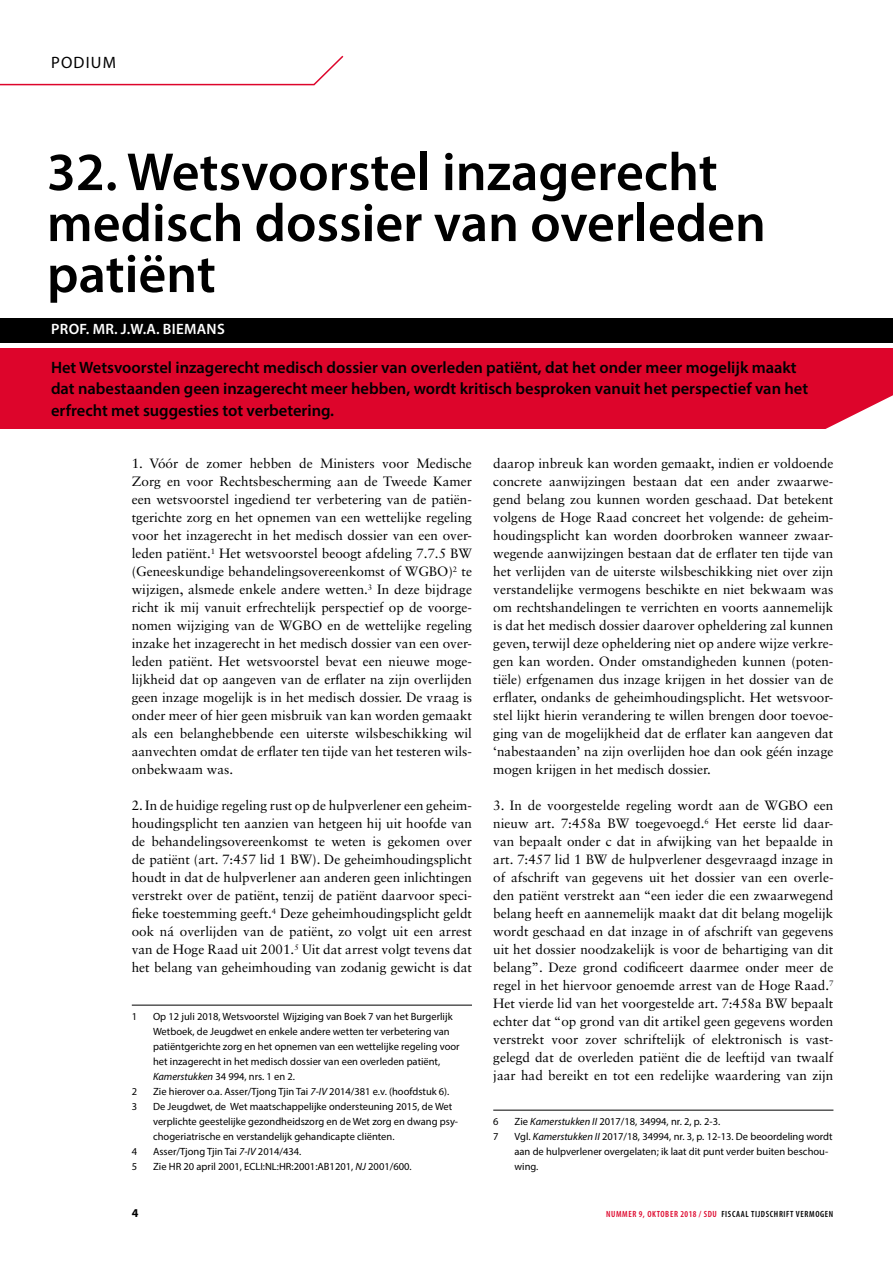
<style>
.page{position:relative;width:893px;height:1263px;background:#fff}
.page>*{position:absolute;margin:0;border:0;box-sizing:border-box;transform-origin:0 0}
.t1{font:600 54px/51px "Myriad Pro";color:#000}
.t2{font:600 16.5px/21px "Myriad Pro";color:#000}
.t3{font:16.5px "Myriad Pro";color:#000}
.t4{font:600 15px "Myriad Pro";letter-spacing:.02em;color:#fff}
.t5{font:13.5px/18px "Sabon LT Std";color:#000;text-align:justify}
.t6{font:700 12px "Myriad Pro";color:#000}
.t7{font:10.5px/15px "Myriad Pro";color:#000}
.t8{font:600 condensed 9px "Myriad Pro";letter-spacing:.07em;color:#000}
.t9{font:600 condensed 9px "Myriad Pro";color:#dd052b}
.s1{font-style:italic}
.s2{color:#dd052b}
</style>
<div class="page">
<div style="left:0;top:318px;width:893px;height:24px;background:#000"></div>
<svg style="left:0;top:55px;width:344px;height:31px"></svg>
<hr style="left:132px;top:1005px;width:340px;height:1px;background:#000">
<hr style="left:493px;top:1110px;width:340px;height:1px;background:#000">
<div style="left:0;top:348px;width:893px;height:80px;background:#dd052b"></div>
<svg style="left:816px;top:428px;width:77px;height:1px"></svg>
<p class="t3" style="left:51px;top:53px;width:21px">Podiu</p>
<p class="t3" style="left:103px;top:53px;width:15px">m</p>
<h1 class="t1" style="left:47px;top:145px;width:720px">32. Wetsvoorstel inzagerecht medisch dossier van overleden patiënt</h1>
<p class="t4" style="left:51px;top:320px;width:175px">PROF. MR. J.W.A. BIEMANS</p>
<p class="t2" style="left:51px;top:357px;width:759px">Het Wetsvoorstel inzagerecht medisch dossier van overleden patiënt, dat het onder meer mogelijk maakt dat nabestaanden geen inzagerecht meer hebben, wordt kritisch besproken vanuit het perspectief van het erfrecht met suggesties tot verbetering.</p>
<p class="t5" style="left:132px;top:454px;width:342px">1. Vóór de zomer hebben de Ministers voor Medische Zorg en voor Rechtsbescherming aan de Tweede Kamer een wetsvoorstel ingediend ter verbetering van de patiën&shy;tgerichte zorg en het opnemen van een wettelijke regeling voor het inzagerecht in het medisch dossier van een over&shy;leden patiënt.<sup>1</sup> Het wetsvoorstel beoogt afdeling 7.7.5 BW (Geneeskundige behandelingsovereenkomst of WGBO)<sup>2</sup> te wijzigen, alsmede enkele andere wetten.<sup>3</sup> In deze bijdrage richt ik mij vanuit erfrechtelijk perspectief op de voorge&shy;nomen wijziging van de WGBO en de wettelijke regeling inzake het inzagerecht in het medisch dossier van een over&shy;leden patiënt. Het wetsvoorstel bevat een nieuwe moge&shy;lijkheid dat op aangeven van de erflater na zijn overlijden geen inzage mogelijk is in het medisch dossier. De vraag is onder meer of hier geen misbruik van kan worden gemaakt als een belanghebbende een uiterste wilsbeschikking wil aanvechten omdat de erflater ten tijde van het testeren wils&shy;onbekwaam was.</p>
<p class="t5" style="left:132px;top:796px;width:342px">2. In de huidige regeling rust op de hulpverlener een geheim&shy;houdingsplicht ten aanzien van hetgeen hij uit hoofde van de behandelingsovereenkomst te weten is gekomen over de patiënt (art. 7:457 lid 1 BW). De geheimhoudingsplicht houdt in dat de hulpverlener aan anderen geen inlichtingen verstrekt over de patiënt, tenzij de patiënt daarvoor speci&shy;fieke toestemming geeft.<sup>4</sup> Deze geheimhoudingsplicht geldt ook ná overlijden van de patiënt, zo volgt uit een arrest van de Hoge Raad uit 2001.<sup>5</sup> Uit dat arrest volgt tevens dat het belang van geheimhouding van zodanig gewicht is dat</p>
<p class="t7" style="left:132px;top:1009px;width:7px">1</p>
<p class="t7" style="left:153px;top:1009px;width:308px">Op 12 juli 2018, Wetsvoorstel Wijziging van Boek 7 van het Burgerlijk Wetboek, de Jeugdwet en enkele andere wetten ter verbetering van patiëntgerichte zorg en het opnemen van een wettelijke regeling voor het inzagerecht in het medisch dossier van een overleden patiënt, <span class="s1">Kamerstukken</span> 34 994, nrs. 1 en 2.</p>
<p class="t7" style="left:132px;top:1084px;width:7px">2</p>
<p class="t7" style="left:153px;top:1084px;width:298px">Zie hierover o.a. Asser/Tjong Tjin Tai <span class="s1">7-IV</span> 2014/381 e.v. (hoofdstuk 6).</p>
<p class="t7" style="left:132px;top:1099px;width:7px">3</p>
<p class="t7" style="left:153px;top:1099px;width:307px">De Jeugdwet, de Wet maatschappelijke ondersteuning 2015, de Wet verplichte geestelijke gezondheidszorg en de Wet zorg en dwang psy&shy;chogeriatrische en verstandelijk gehandicapte cliënten.</p>
<p class="t7" style="left:132px;top:1144px;width:7px">4</p>
<p class="t7" style="left:153px;top:1144px;width:150px">Asser/Tjong Tjin Tai <span class="s1">7-IV</span> 2014/434.</p>
<p class="t7" style="left:132px;top:1159px;width:7px">5</p>
<p class="t7" style="left:153px;top:1159px;width:260px">Zie HR 20 april 2001, ECLI:NL:HR:2001:AB1201, <span class="s1">NJ</span> 2001/600.</p>
<p class="t5" style="left:493px;top:454px;width:342px">daarop inbreuk kan worden gemaakt, indien er voldoende concrete aanwijzingen bestaan dat een ander zwaarwe&shy;gend belang zou kunnen worden geschaad. Dat betekent volgens de Hoge Raad concreet het volgende: de geheim&shy;houdingsplicht kan worden doorbroken wanneer zwaar&shy;wegende aanwijzingen bestaan dat de erflater ten tijde van het verlijden van de uiterste wilsbeschikking niet over zijn verstandelijke vermogens beschikte en niet bekwaam was om rechtshandelingen te verrichten en voorts aannemelijk is dat het medisch dossier daarover opheldering zal kunnen geven, terwijl deze opheldering niet op andere wijze verkre&shy;gen kan worden. Onder omstandigheden kunnen (poten&shy;tiële) erfgenamen dus inzage krijgen in het dossier van de erflater, ondanks de geheimhoudingsplicht. Het wetsvoor&shy;stel lijkt hierin verandering te willen brengen door toevoe&shy;ging van de mogelijkheid dat de erflater kan aangeven dat ‘nabestaanden’ na zijn overlijden hoe dan ook géén inzage mogen krijgen in het medisch dossier.</p>
<p class="t5" style="left:493px;top:796px;width:342px">3. In de voorgestelde regeling wordt aan de WGBO een nieuw art. 7:458a BW toegevoegd.<sup>6</sup> Het eerste lid daar&shy;van bepaalt onder c dat in afwijking van het bepaalde in art. 7:457 lid 1 BW de hulpverlener desgevraagd inzage in of afschrift van gegevens uit het dossier van een overle&shy;den patiënt verstrekt aan “een ieder die een zwaarwegend belang heeft en aannemelijk maakt dat dit belang mogelijk wordt geschaad en dat inzage in of afschrift van gegevens uit het dossier noodzakelijk is voor de behartiging van dit belang”. Deze grond codificeert daarmee onder meer de regel in het hiervoor genoemde arrest van de Hoge Raad.<sup>7<br></sup>Het vierde lid van het voorgestelde art. 7:458a BW bepaalt echter dat “op grond van dit artikel geen gegevens worden verstrekt voor zover schriftelijk of elektronisch is vast&shy;gelegd dat de overleden patiënt die de leeftijd van twaalf jaar had bereikt en tot een redelijke waardering van zijn</p>
<p class="t7" style="left:493px;top:1114px;width:7px">6</p>
<p class="t7" style="left:514px;top:1114px;width:207px">Zie <span class="s1">Kamerstukken II</span> 2017/18, 34994, nr. 2, p. 2-3.</p>
<p class="t7" style="left:493px;top:1129px;width:7px">7</p>
<p class="t7" style="left:514px;top:1129px;width:320px">Vgl. <span class="s1">Kamerstukken II</span> 2017/18, 34994, nr. 3, p. 12-13. De beoordeling wordt aan de hulpverlener overgelaten; ik laat dit punt verder buiten beschou&shy;wing.</p>
<p class="t6" style="left:132px;top:1205px;width:8px">4</p>
<p class="t9" style="left:606px;top:1208px;width:16px">NUMMER</p>
<p class="t8" style="left:639px;top:1208px;width:196px"><span class="s2">9, OKTOBER 2018 / SDU</span> FISCAAL TIJDSCHRIFT VERMOGEN</p>
</div>
